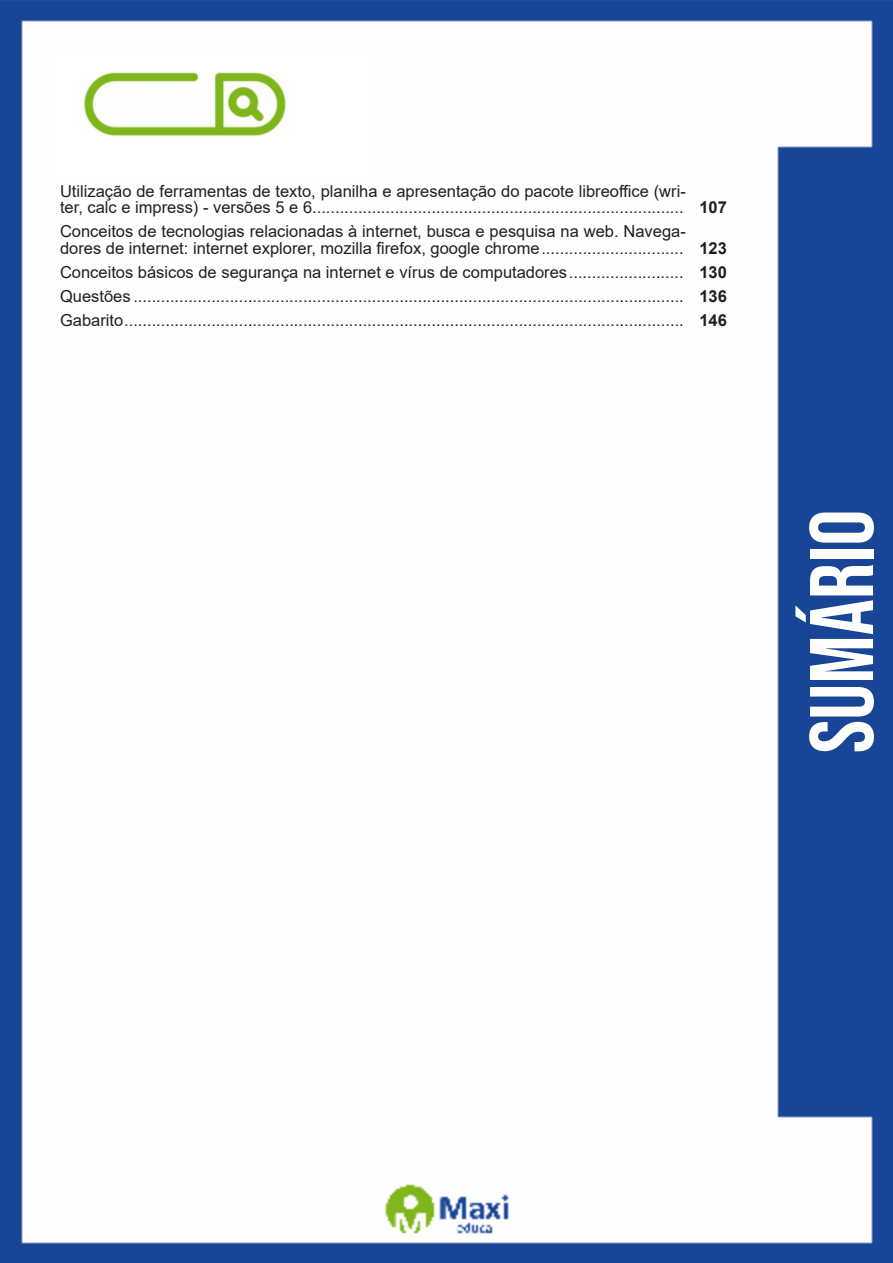
<style>
.page{position:relative;width:893px;height:1263px;background:#fff}
.page>*{position:absolute;margin:0;border:0;box-sizing:border-box;transform-origin:0 0}
.t1{font:90px "Bebas Neue";color:#fff}
.ALTERNATIVAS{font:16.5px/16.5px "Arial";color:#231f20}
.INDICE{font:700 16.5px "Arial";color:#231f20}
</style>
<div class="page">
<img style="left:0;top:0;width:893px;height:1263px">
<div style="left:55px;top:55px;width:317px;height:121px;background:#fff"></div>
<img style="left:84px;top:72px;width:201px;height:64px">
<p class="ALTERNATIVAS" style="left:60px;top:182px;width:627px">Utilização de ferramentas de texto, planilha e apresentação do pacote libreoffice (wri&shy;ter, calc e impress) - versões 5 e 6.................................................................................</p>
<p class="ALTERNATIVAS" style="left:60px;top:223px;width:627px">Conceitos de tecnologias relacionadas à internet, busca e pesquisa na web. Navega&shy;dores de internet: internet explorer, mozilla firefox, google chrome...............................</p>
<p class="INDICE" style="left:699px;top:196px;width:29px">107</p>
<p class="INDICE" style="left:699px;top:236px;width:29px">123</p>
<p class="ALTERNATIVAS" style="left:60px;top:263px;width:625px">Conceitos básicos de segurança na internet e vírus de computadores.........................</p>
<p class="INDICE" style="left:699px;top:260px;width:29px">130</p>
<p class="ALTERNATIVAS" style="left:60px;top:287px;width:625px">Questões ........................................................................................................................</p>
<p class="INDICE" style="left:699px;top:284px;width:29px">136</p>
<p class="ALTERNATIVAS" style="left:60px;top:311px;width:625px">Gabarito..........................................................................................................................</p>
<p class="INDICE" style="left:699px;top:308px;width:29px">146</p>
<h1 class="t1" style="left:791px;top:753px;width:245px;rotate:-90deg">sumário</h1>
</div>
